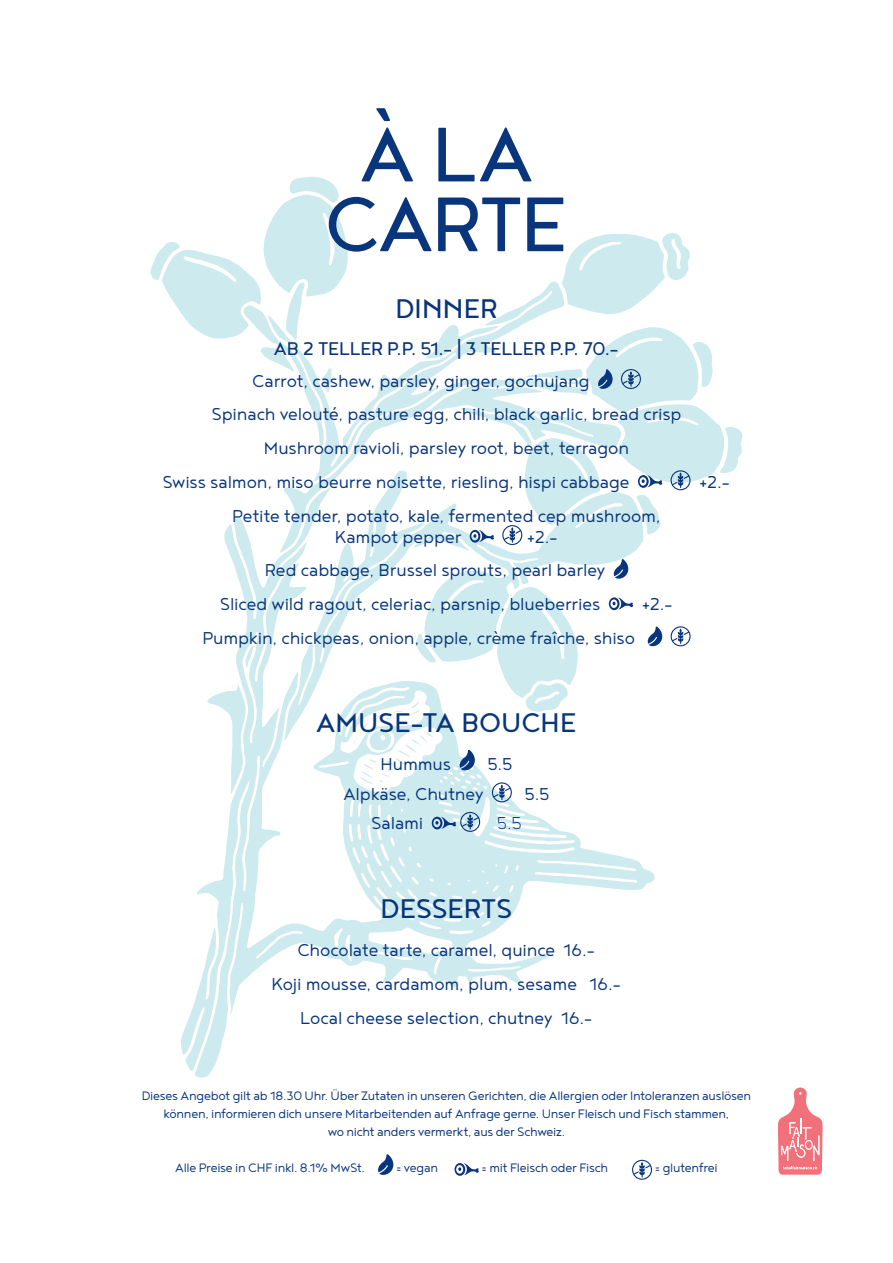
<style>
.page{position:relative;width:893px;height:1263px;background:#fff}
.page>*{position:absolute;margin:0;border:0;box-sizing:border-box;transform-origin:0 0}
.t1{font:94.5px "Noyh";letter-spacing:-.02em;color:#08357c}
.t2{font:33px "Noyh";color:#08357c}
.t3{font:22.5px "Noyh";letter-spacing:-.02em;color:#08357c}
.t4{font:300 21px/21px "Noyh";letter-spacing:-.01em;color:#08357c}
.t5{font:300 21px "Noyh";color:#08357c}
.t6{font:300 15px/18px "Noyh";letter-spacing:-.02em;color:#08357c;text-align:center}
</style>
<div class="page">
<svg style="left:181px;top:518px;width:474px;height:559px"></svg>
<svg style="left:285px;top:545px;width:358px;height:196px"></svg>
<svg style="left:381px;top:281px;width:181px;height:98px"></svg>
<svg style="left:280px;top:379px;width:308px;height:174px"></svg>
<svg style="left:207px;top:685px;width:39px;height:109px"></svg>
<svg style="left:562px;top:233px;width:128px;height:81px"></svg>
<svg style="left:497px;top:587px;width:81px;height:125px"></svg>
<svg style="left:416px;top:634px;width:20px;height:28px"></svg>
<svg style="left:150px;top:177px;width:198px;height:271px"></svg>
<svg style="left:245px;top:645px;width:9px;height:23px"></svg>
<svg style="left:353px;top:701px;width:80px;height:83px"></svg>
<svg style="left:426px;top:325px;width:316px;height:220px"></svg>
<svg style="left:613px;top:559px;width:15px;height:21px"></svg>
<svg style="left:609px;top:597px;width:24px;height:13px"></svg>
<svg style="left:647px;top:626px;width:15px;height:21px"></svg>
<svg style="left:671px;top:626px;width:20px;height:20px"></svg>
<svg style="left:459px;top:749px;width:16px;height:23px"></svg>
<svg style="left:492px;top:782px;width:20px;height:20px"></svg>
<svg style="left:432px;top:812px;width:48px;height:20px"></svg>
<svg style="left:378px;top:1154px;width:16px;height:21px"></svg>
<svg style="left:455px;top:1163px;width:24px;height:13px"></svg>
<svg style="left:632px;top:1160px;width:20px;height:20px"></svg>
<svg style="left:778px;top:1087px;width:44px;height:88px"></svg>
<p class="t1" style="left:360px;top:102px;width:175px">À LA</p>
<p class="t1" style="left:324px;top:172px;width:246px">CARTE</p>
<p class="t2" style="left:395px;top:290px;width:104px">DINNER</p>
<p class="t3" style="left:274px;top:336px;width:347px">AB 2 TELLER P.P. 51.- | 3 TELLER P.P. 70.-</p>
<p class="t4" style="left:252px;top:369px;width:339px">Carrot, cashew, parsley, ginger, gochujang</p>
<p class="t4" style="left:212px;top:403px;width:471px">Spinach velouté, pasture egg, chili, black garlic, bread crisp</p>
<p class="t4" style="left:264px;top:437px;width:367px">Mushroom ravioli, parsley root, beet, terragon</p>
<p class="t4" style="left:162px;top:471px;width:469px">Swiss salmon, miso beurre noisette, riesling, hispi cabbage</p>
<p class="t4" style="left:699px;top:471px;width:33px">+2.-</p>
<p class="t4" style="left:335px;top:504px;width:327px;text-indent:-103px">Petite tender, potato, kale, fermented cep mushroom,<br>Kampot pepper</p>
<p class="t4" style="left:526px;top:525px;width:33px">+2.-</p>
<p class="t4" style="left:265px;top:559px;width:342px">Red cabbage, Brussel sprouts, pearl barley</p>
<p class="t4" style="left:220px;top:593px;width:382px">Sliced wild ragout, celeriac, parsnip, blueberries</p>
<p class="t4" style="left:641px;top:593px;width:33px">+2.-</p>
<p class="t4" style="left:202px;top:627px;width:434px">Pumpkin, chickpeas, onion, apple, crème fraîche, shiso</p>
<p class="t2" style="left:316px;top:705px;width:262px">AMUSE-TA BOUCHE</p>
<p class="t4" style="left:381px;top:753px;width:72px">Hummus</p>
<p class="t4" style="left:487px;top:753px;width:27px">5.5</p>
<p class="t4" style="left:344px;top:783px;width:141px">Alpkäse, Chutney</p>
<p class="t4" style="left:524px;top:783px;width:27px">5.5</p>
<p class="t4" style="left:371px;top:812px;width:54px">Salami</p>
<p class="t5" style="left:497px;top:812px;width:26px">5.5</p>
<p class="t2" style="left:380px;top:890px;width:133px">DESSERTS</p>
<p class="t4" style="left:297px;top:939px;width:300px">Chocolate tarte, caramel, quince 16.-</p>
<p class="t4" style="left:271px;top:973px;width:351px">Koji mousse, cardamom, plum, sesame 16.-</p>
<p class="t4" style="left:300px;top:1006px;width:294px">Local cheese selection, chutney 16.-</p>
<p class="t6" style="left:142px;top:1086px;width:611px">Dieses Angebot gilt ab 18.30 Uhr. Über Zutaten in unseren Gerichten, die Allergien oder Intoleranzen auslösen können, informieren dich unsere Mitarbeitenden auf Anfrage gerne. Unser Fleisch und Fisch stammen,<br>wo nicht anders vermerkt, aus der Schweiz.</p>
<p class="t6" style="left:175px;top:1158px;width:191px">Alle Preise in CHF inkl. 8.1% MwSt.</p>
<p class="t6" style="left:396px;top:1158px;width:44px">= vegan</p>
<p class="t6" style="left:482px;top:1158px;width:128px">= mit Fleisch oder Fisch</p>
<p class="t6" style="left:655px;top:1158px;width:64px">= glutenfrei</p>
</div>
